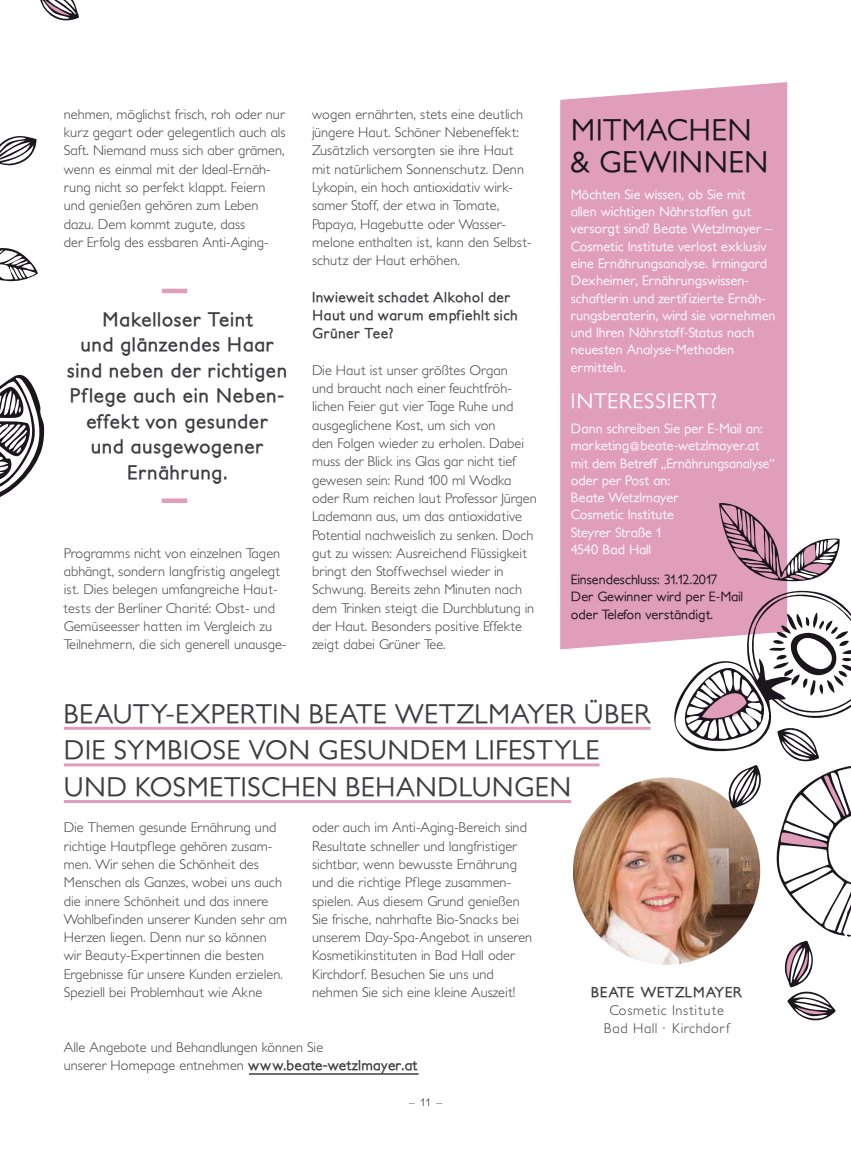
<style>
.page{position:relative;width:851px;height:1149px;background:#fff}
.page>*{position:absolute;margin:0;border:0;box-sizing:border-box;transform-origin:0 0}
.t1{font:500 30px/31.5px "Petita";color:#1a171c}
.t2{font:500 27px/36.6px "Petita";letter-spacing:.02em;color:#3e3d40}
.t3{font:500 21px "Petita";letter-spacing:.035em;color:#fff}
.t4{font:700 19.5px/25.5px "Petita";letter-spacing:.03em;color:#3e3d40;text-align:center}
.t5{font:300 14.25px/18.3px "Petita";letter-spacing:.005em;color:#3e3d40}
.t6{font:700 14.25px/18.3px "Petita";letter-spacing:.03em;color:#3e3d40}
.t7{font:300 14.25px/18px "Petita";letter-spacing:.05em;color:#3e3d40;text-align:center}
.t8{font:500 13.5px/17.2px "Petita";letter-spacing:.005em;color:#fff}
.t9{font:500 13.5px/17.2px "Petita";letter-spacing:.005em;color:#1a171c}
.t10{font:300 11.25px "Petita";color:#1a171c}
.s1{font-weight:700}
</style>
<div class="page">
<div style="left:560px;top:82px;width:227px;height:567px;background:#e19ebb"></div>
<hr style="left:64px;top:726px;width:586px;height:3px;background:#e19ebb">
<hr style="left:64px;top:763px;width:535px;height:3px;background:#e19ebb">
<hr style="left:64px;top:799px;width:507px;height:3px;background:#e19ebb">
<img style="left:573px;top:777px;width:187px;height:187px;border-radius:94px">
<svg style="left:0;top:136px;width:38px;height:146px"></svg>
<svg style="left:0;top:374px;width:45px;height:123px"></svg>
<div style="left:162px;top:498px;width:25px;height:5px;background:#e19ebb"></div>
<div style="left:162px;top:288px;width:25px;height:5px;background:#e19ebb"></div>
<svg style="left:663px;top:502px;width:187px;height:519px"></svg>
<hr style="left:249px;top:1072px;width:169px;height:2px;background:#3e3d40">
<svg style="left:40px;top:0;width:39px;height:21px"></svg>
<p class="t5" style="left:64px;top:105px;width:223px">nehmen, möglichst frisch, roh oder nur kurz gegart oder gelegentlich auch als Saft. Niemand muss sich aber grämen, wenn es einmal mit der Ideal-Ernäh&shy;rung nicht so perfekt klappt. Feiern und genießen gehören zum Leben dazu. Dem kommt zugute, dass<br>der Erfolg des essbaren Anti-Aging-</p>
<h3 class="t4" style="left:67px;top:307px;width:221px">M akelloser Teint<br>und glänzendes H aar sind neben der richtigen<br>Pflege auch ein N eben&shy;effekt von gesunder<br>und ausgewogener<br>Ernährung.</h3>
<p class="t5" style="left:64px;top:544px;width:224px">Programms nicht von einzelnen Tagen abhängt, sondern langfristig angelegt ist. Dies belegen umfangreiche Haut&shy;tests der Berliner Charité: Obst- und Gemüseesser hatten im Vergleich zu Teilnehmern, die sich generell unausge-</p>
<p class="t5" style="left:312px;top:105px;width:221px">wogen ernährten, stets eine deutlich jüngere Haut. Schöner Nebeneffekt:<br>Zusätzlich versorgten sie ihre Haut mit natürlichem Sonnenschutz. Denn Lykopin, ein hoch antioxidativ wirk&shy;samer Stoff, der etwa in Tomate, Papaya, Hagebutte oder Wasser&shy;melone enthalten ist, kann den Selbst&shy;schutz der Haut erhöhen.</p>
<p class="t6" style="left:312px;top:288px;width:207px">Inwieweit schadet Alkohol der<br>H aut und warum empfiehlt sich<br>Grüner Tee?</p>
<p class="t5" style="left:312px;top:361px;width:226px">Die Haut ist unser größtes Organ<br>und braucht nach einer feuchtfröh&shy;lichen Feier gut vier Tage Ruhe und ausgeglichene Kost, um sich von<br>den Folgen wieder zu erholen. Dabei muss der Blick ins Glas gar nicht tief gewesen sein: Rund 100 ml Wodka oder Rum reichen laut Professor Jürgen Lademann aus, um das antioxidative Potential nachweislich zu senken. Doch gut zu wissen: Ausreichend Flüssigkeit bringt den Stoffwechsel wieder in Schwung. Bereits zehn Minuten nach dem Trinken steigt die Durchblutung in der Haut. Besonders positive Effekte zeigt dabei Grüner Tee.</p>
<h1 class="t1" style="left:570px;top:115px;width:121px">MITMACHEN &amp; GEWINNEN</h1>
<p class="t8" style="left:570px;top:186px;width:206px">Möchten Sie wissen, ob Sie mit<br>allen wichtigen Nährstoffen gut versorgt sind? Beate Wetzlmayer –<br>Cosmetic Institute verlost exklusiv eine Ernährungsanalyse. Irmingard<br>Dexheimer, Ernährungswissen&shy;schaftlerin und zertifizierte Ernäh&shy;rungsberaterin, wird sie vornehmen und Ihren Nährstoff-Status nach neuesten Analyse-Methoden ermitteln.</p>
<h3 class="t3" style="left:570px;top:388px;width:147px">Interessiert?</h3>
<p class="t8" style="left:570px;top:420px;width:205px">Dann schreiben Sie per E-Mail an: marketing@beate-wetzlmayer.at mit dem Betreff „Ernährungsanalyse“ oder per Post an:<br>Beate Wetzlmayer<br>Cosmetic Institute<br>Steyrer Straße 1<br>4540 Bad H all</p>
<p class="t9" style="left:570px;top:571px;width:174px">Einsendeschluss: 31.12.2017<br>Der Gewinner wird per E-Mail oder Telefon verständigt.</p>
<h2 class="t2" style="left:64px;top:695px;width:588px">Beauty-Expertin Beate Wetzlmayer über die Sym biose von gesundem Lifestyle und kosm etischen Behandlungen</h2>
<p class="t5" style="left:64px;top:818px;width:225px">Die Themen gesunde Ernährung und richtige Hautpflege gehören zusam&shy;men. Wir sehen die Schönheit des Menschen als Ganzes, wobei uns auch die innere Schönheit und das innere Wohlbefinden unserer Kunden sehr am Herzen liegen. Denn nur so können wir Beauty-Expertinnen die besten Ergebnisse für unsere Kunden erzielen.<br>Speziell bei Problemhaut wie Akne</p>
<p class="t5" style="left:312px;top:818px;width:222px">oder auch im Anti-Aging-Bereich sind Resultate schneller und langfristiger sichtbar, wenn bewusste Ernährung und die richtige Pflege zusammen&shy;spielen. Aus diesem Grund genießen Sie frische, nahrhafte Bio-Snacks bei unserem Day-Spa-Angebot in unseren Kosmetikinstituten in Bad Hall oder Kirchdorf. Besuchen Sie uns und nehmen Sie sich eine kleine Auszeit!</p>
<p class="t5" style="left:64px;top:1038px;width:355px">Alle Angebote und Behandlungen können Sie<br>unserer Homepage entnehmen <span class="s1">www.beate-wetzlmayer.at</span></p>
<p class="t10" style="left:409px;top:1095px;width:34px">– 11 –</p>
<p class="t6" style="left:591px;top:982px;width:152px">Beate Wetzlmayer</p>
<p class="t7" style="left:603px;top:1000px;width:129px">Cosmetic Institute<br>Bad Hall · Kirchdorf</p>
</div>
